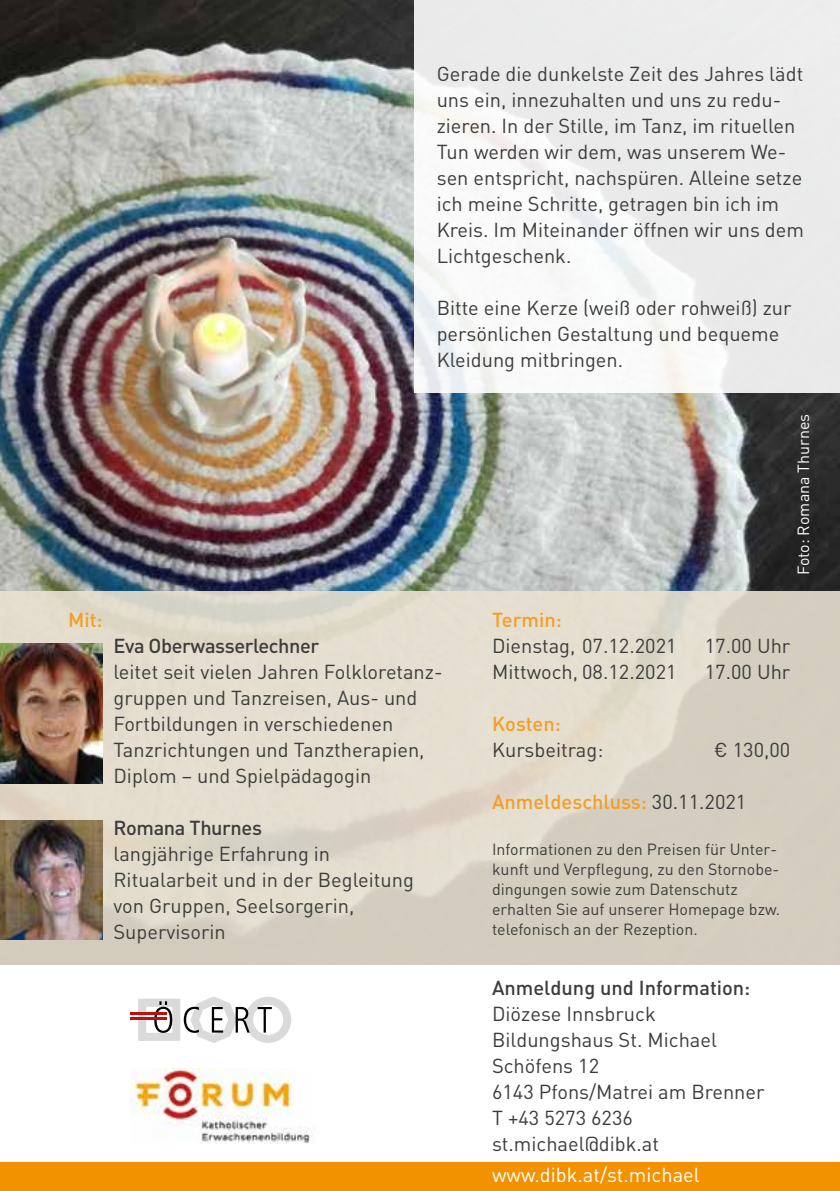
<style>
.page{position:relative;width:840px;height:1191px;background:#fff}
.page>*{position:absolute;margin:0;border:0;box-sizing:border-box;transform-origin:0 0}
.t1{font:20px/26px "DIN";color:#3c3c3b}
.t2{font:500 20px "DIN";color:#f59e24}
.t3{font:500 20px "DIN";letter-spacing:-.02em;color:#3c3c3b}
.t4{font:500 20px "DIN";color:#3c3c3b}
.t5{font:20px "DIN";color:#fff}
.t6{font:16px/20px "DIN";color:#3c3c3b}
.t7{font:16px "DIN";color:#fff}
.s1{font-weight:400;color:#3c3c3b}
</style>
<div class="page">
<img style="left:0;top:0;width:839px;height:591px">
<div style="left:414px;top:0;width:425px;height:393px;background:linear-gradient(to right,#f6f7f7,#eaeaea)"></div>
<div style="left:0;top:591px;width:839px;height:571px;background:linear-gradient(to right,#e0d8ca,#dad3c4)"></div>
<div style="left:0;top:965px;width:839px;height:207px;background:#fff"></div>
<div style="left:0;top:1162px;width:839px;height:29px;background:#f39200"></div>
<svg style="left:138px;top:996px;width:153px;height:47px"></svg>
<hr style="left:130px;top:1012px;width:36px;height:3px;background:#c00d0e">
<hr style="left:130px;top:1017px;width:36px;height:2px;background:#c00d0e">
<img style="left:130px;top:1068px;width:181px;height:75px">
<img style="left:0;top:820px;width:102px;height:119px">
<img style="left:0;top:644px;width:102px;height:139px">
<p class="t1" style="left:436px;top:60px;width:368px">Gerade die dunkelste Zeit des Jahres lädt uns ein, innezuhalten und uns zu redu&shy;zieren. In der Stille, im Tanz, im rituellen Tun werden wir dem, was unserem We&shy;sen entspricht, nachspüren. Alleine setze ich meine Schritte, getragen bin ich im Kreis. Im Miteinander öffnen wir uns dem Lichtgeschenk.</p>
<p class="t1" style="left:436px;top:294px;width:356px">Bitte eine Kerze (weiß oder rohweiß) zur persönlichen Gestaltung und bequeme<br>Kleidung mitbringen.</p>
<p class="t2" style="left:68px;top:607px;width:36px">Mit:</p>
<p class="t3" style="left:113px;top:633px;width:207px">Eva Oberwasserlechner</p>
<p class="t1" style="left:113px;top:658px;width:330px">leitet seit vielen Jahren Folkloretanz&shy;gruppen und Tanzreisen, Aus- und Fortbildungen in verschiedenen Tanzrichtungen und Tanztherapien, Diplom – und Spielpädagogin</p>
<p class="t3" style="left:113px;top:815px;width:150px">Romana Thurnes</p>
<p class="t1" style="left:113px;top:840px;width:302px">langjährige Erfahrung in<br>Ritualarbeit und in der Begleitung von Gruppen, Seelsorgerin,<br>Supervisorin</p>
<p class="t7" style="left:793px;top:575px;width:163px;rotate:-90deg">Foto: Romana Thurnes</p>
<p class="t2" style="left:492px;top:607px;width:71px">Termin:</p>
<p class="t1" style="left:492px;top:632px;width:186px">Dienstag, 07.12.2021</p>
<p class="t1" style="left:704px;top:632px;width:87px">17.00 Uhr</p>
<p class="t1" style="left:492px;top:658px;width:186px">Mittwoch, 08.12.2021</p>
<p class="t1" style="left:704px;top:658px;width:87px">17.00 Uhr</p>
<p class="t2" style="left:492px;top:711px;width:70px">Kosten:</p>
<p class="t1" style="left:492px;top:736px;width:113px">Kursbeitrag:</p>
<p class="t1" style="left:714px;top:736px;width:78px">€ 130,00</p>
<p class="t2" style="left:492px;top:789px;width:256px">Anmeldeschluss: <span class="s1">30.11.2021</span></p>
<p class="t6" style="left:492px;top:839px;width:289px">Informationen zu den Preisen für Unter&shy;kunft und Verpflegung, zu den Stornobe&shy;dingungen sowie zum Datenschutz erhalten Sie auf unserer Homepage bzw. telefonisch an der Rezeption.</p>
<p class="t4" style="left:492px;top:974px;width:259px">Anmeldung und Information:</p>
<p class="t1" style="left:492px;top:1000px;width:274px">Diözese Innsbruck<br>Bildungshaus St. Michael<br>Schöfens 12<br>6143 Pfons/Matrei am Brenner<br>T +43 5273 6236 st.michael@dibk.at</p>
<p class="t5" style="left:492px;top:1162px;width:209px">www.dibk.at/st.michael</p>
</div>
